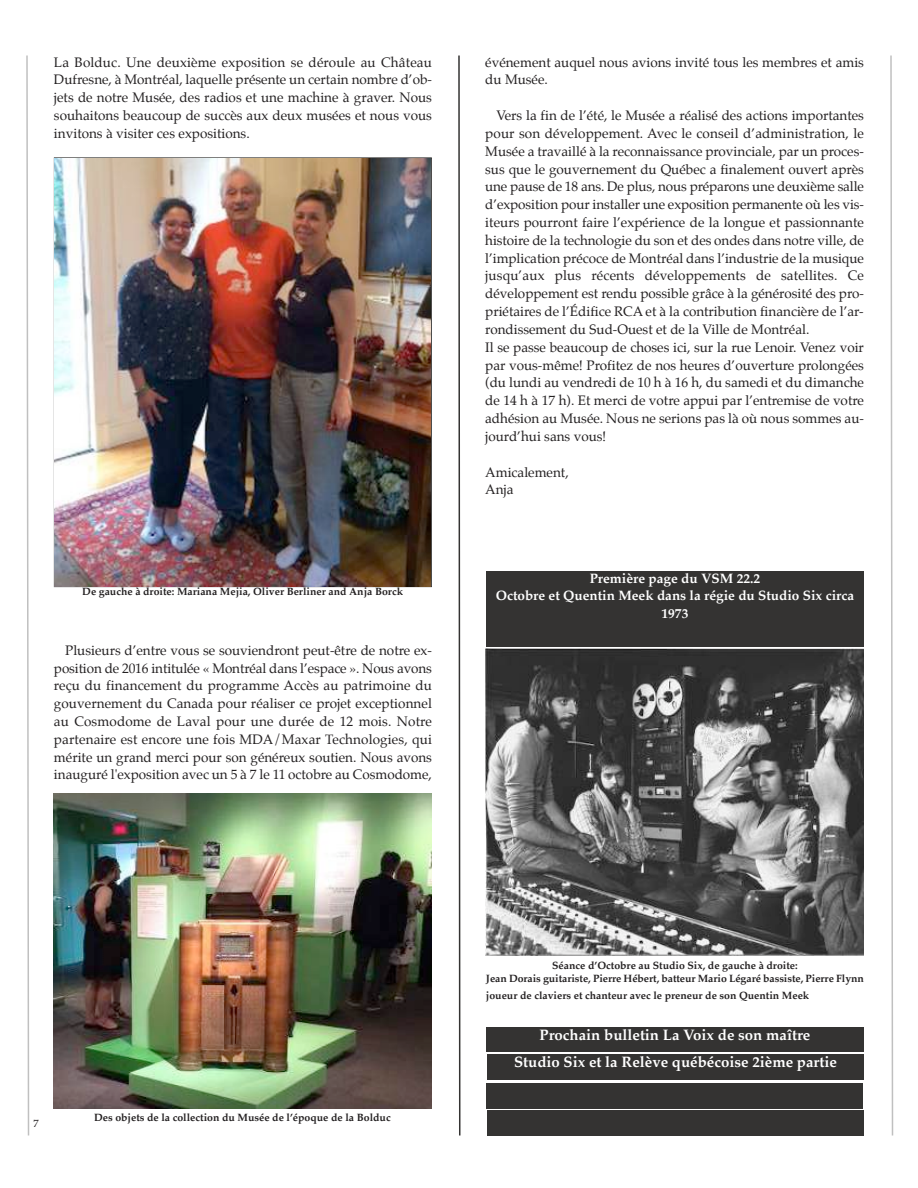
<style>
.page{position:relative;width:918px;height:1188px;background:#fff}
.page>*{position:absolute;margin:0;border:0;box-sizing:border-box;transform-origin:0 0}
.t1{font:700 15px/27px "Palatino";color:#fff;text-align:center}
.t2{font:13.5px/17.9px "Palatino";color:#232021}
.t3{font:700 13.5px/17.9px "Palatino";color:#fff;text-align:center}
.t4{font:700 10.5px/13.8px "Palatino";color:#232021;text-align:center}
.t5{font:10.5px "Palatino";color:#232021}
</style>
<div class="page">
<svg style="left:26px;top:55px;width:4px;height:1081px"></svg>
<svg style="left:890px;top:55px;width:4px;height:1081px"></svg>
<svg style="left:458px;top:55px;width:3px;height:1081px"></svg>
<div style="left:486px;top:1027px;width:378px;height:25px;background:#343332"></div>
<div style="left:487px;top:1110px;width:377px;height:25px;background:#343332"></div>
<div style="left:486px;top:1083px;width:377px;height:25px;background:#343332"></div>
<div style="left:487px;top:1054px;width:377px;height:26px;background:#343332"></div>
<img style="left:485px;top:648px;width:379px;height:308px">
<div style="left:486px;top:571px;width:378px;height:76px;background:#343332"></div>
<img style="left:55px;top:158px;width:376px;height:428px">
<img style="left:54px;top:793px;width:377px;height:315px">
<p class="t2" style="left:54px;top:54px;width:380px;text-align:justify">La Bolduc. Une deuxième exposition se déroule au Château Dufresne, à Montréal, laquelle présente un certain nombre d’ob&shy;jets de notre Musée, des radios et une machine à graver. Nous souhaitons beaucoup de succès aux deux musées et nous vous invitons à visiter ces expositions.</p>
<p class="t4" style="left:82px;top:585px;width:322px">De gauche à droite: Mariana Mejia, Oliver Berliner and Anja Borck</p>
<p class="t2" style="left:54px;top:642px;width:380px;text-align:justify;text-indent:11px">Plusieurs d’entre vous se souviendront peut-être de notre ex&shy;position de 2016 intitulée « Montréal dans l’espace ». Nous avons reçu du financement du programme Accès au patrimoine du gouvernement du Canada pour réaliser ce projet exceptionnel au Cosmodome de Laval pour une durée de 12 mois. Notre partenaire est encore une fois MDA/Maxar Technologies, qui mérite un grand merci pour son généreux soutien. Nous avons inauguré l'exposition avec un 5 à 7 le 11 octobre au Cosmodome,</p>
<p class="t2" style="left:485px;top:54px;width:380px">événement auquel nous avions invité tous les membres et amis du Musée.</p>
<p class="t2" style="left:485px;top:107px;width:380px;text-indent:11px">Vers la fin de l’été, le Musée a réalisé des actions importantes pour son développement. Avec le conseil d’administration, le Musée a travaillé à la reconnaissance provinciale, par un proces&shy;sus que le gouvernement du Québec a finalement ouvert après une pause de 18 ans. De plus, nous préparons une deuxième salle d’exposition pour installer une exposition permanente où les vis&shy;iteurs pourront faire l’expérience de la longue et passionnante histoire de la technologie du son et des ondes dans notre ville, de l’implication précoce de Montréal dans l’industrie de la musique jusqu’aux plus récents développements de satellites. Ce développement est rendu possible grâce à la générosité des pro&shy;priétaires de l’Édifice RCA et à la contribution financière de l’ar&shy;rondissement du Sud-Ouest et de la Ville de Montréal.<br>Il se passe beaucoup de choses ici, sur la rue Lenoir. Venez voir par vous-même! Profitez de nos heures d’ouverture prolongées (du lundi au vendredi de 10 h à 16 h, du samedi et du dimanche de 14 h à 17 h). Et merci de votre appui par l’entremise de votre adhésion au Musée. Nous ne serions pas là où nous sommes au&shy;jourd’hui sans vous!</p>
<p class="t2" style="left:485px;top:464px;width:85px">Amicalement,<br>Anja</p>
<p class="t3" style="left:496px;top:570px;width:360px">Première page du VSM 22.2<br>Octobre et Quentin Meek dans la régie du Studio Six circa<br>1973</p>
<p class="t5" style="left:33px;top:1118px;width:7px">7</p>
<p class="t4" style="left:94px;top:1111px;width:298px">Des objets de la collection du Musée de l’époque de la Bolduc</p>
<p class="t4" style="left:486px;top:959px;width:380px">Séance d’Octobre au Studio Six, de gauche à droite:<br>Jean Dorais guitariste, Pierre Hébert, batteur Mario Légaré bassiste, Pierre Flynn</p>
<p class="t4" style="left:486px;top:989px;width:325px">joueur de claviers et chanteur avec le preneur de son Quentin Meek</p>
<p class="t1" style="left:514px;top:1022px;width:324px">Prochain bulletin La Voix de son maître<br>Studio Six et la Relève québécoise 2ième partie</p>
</div>
